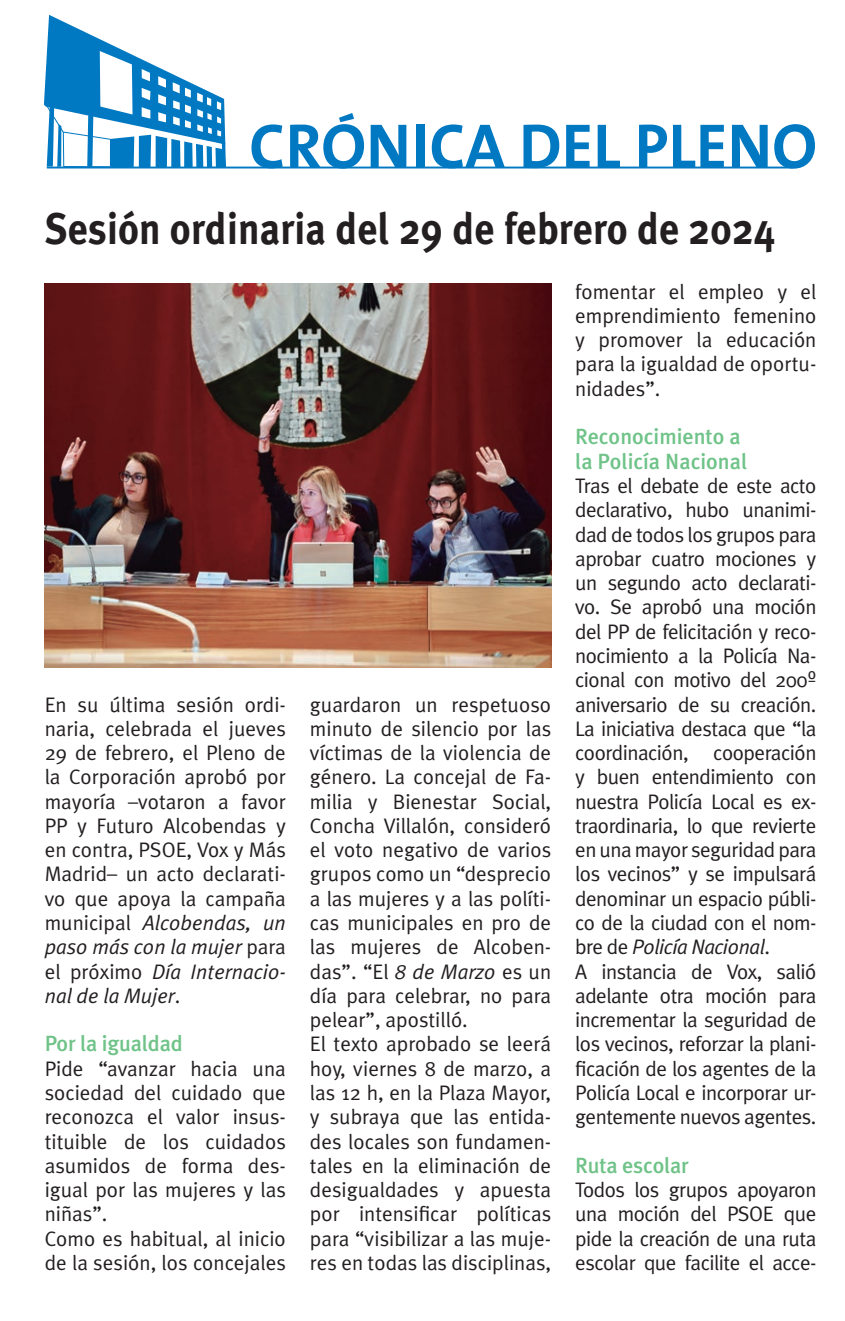
<style>
.page{position:relative;width:845px;height:1321px;background:#fff}
.page>*{position:absolute;margin:0;border:0;box-sizing:border-box;transform-origin:0 0}
.t1{font:700 63.8px "The Sans B7";color:#0079c2}
.t2{font:700 44px "Meta Plus";letter-spacing:.005em;color:#231f20;scale:.9 1}
.t3{font:500 22px/24.2px "Meta Plus";color:#6fc388}
.t4{font:21px/24.2px "Meta Plus Normal";color:#231f20;text-align:justify}
.t5{font:21px/24.2px "Meta Plus Normal";letter-spacing:-.025em;color:#231f20}
.s1{font-style:italic}
</style>
<div class="page">
<svg style="left:44px;top:15px;width:182px;height:153px"></svg>
<hr style="left:47px;top:167px;width:745px;height:1px;background:#0079c2">
<img style="left:45px;top:283px;width:506px;height:384px">
<h1 class="t1" style="left:249px;top:112px;width:569px">CRÓNICA DEL PLENO</h1>
<h2 class="t2" style="left:45px;top:203px;width:813px">Sesión ordinaria del 29 de febrero de 2024</h2>
<p class="t4" style="left:45px;top:692px;width:243px">En su última sesión ordi&shy;naria, celebrada el jueves 29 de febrero, el Pleno de la Corporación aprobó por mayoría –votaron a favor PP y Futuro Alcobendas y en contra, PSOE, Vox y Más Madrid– un acto declarati&shy;vo que apoya la campaña municipal <span class="s1">Alcobendas, un paso más con la mujer</span> para el próximo <span class="s1">Día Internacio&shy;nal de la Mujer</span>.</p>
<p class="t3" style="left:45px;top:1032px;width:140px">Por la igualdad</p>
<p class="t4" style="left:45px;top:1056px;width:243px;text-align:left">Pide “avanzar hacia una sociedad del cuidado que reconozca el valor insus&shy;tituible de los cuidados asumidos de forma des&shy;igual por las mujeres y las niñas”.<br>Como es habitual, al inicio de la sesión, los concejales</p>
<p class="t4" style="left:310px;top:692px;width:243px;text-align:left">guardaron un respetuoso minuto de silencio por las víctimas de la violencia de género. La concejal de Fa&shy;milia y Bienestar Social,<br>Concha Villalón, consideró el voto negativo de varios grupos como un “desprecio a las mujeres y a las políti&shy;cas municipales en pro de las mujeres de Alcoben&shy;das”. “El <span class="s1">8 de Marzo</span> es un día para celebrar, no para pelear”, apostilló.<br>El texto aprobado se leerá hoy, viernes 8 de marzo, a las 12 h, en la Plaza Mayor, y subraya que las entida&shy;des locales son fundamen&shy;tales en la eliminación de desigualdades y apuesta por intensificar políticas para “visibilizar a las muje&shy;res en todas las disciplinas,</p>
<p class="t4" style="left:575px;top:279px;width:243px">fomentar el empleo y el emprendimiento femenino y promover la educación para la igualdad de oportu&shy;nidades”.</p>
<p class="t3" style="left:575px;top:425px;width:173px">Reconocimiento a la Policía Nacional</p>
<p class="t5" style="left:575px;top:473px;width:243px">Tras el debate de este acto declarativo, hubo unanimi&shy;dad de todos los grupos para aprobar cuatro mociones y un segundo acto declarati&shy;vo. Se aprobó una moción del PP de felicitación y reco&shy;nocimiento a la Policía Na&shy;cional con motivo del 200º aniversario de su creación.<br>La iniciativa destaca que “la coordinación, cooperación y buen entendimiento con nuestra Policía Local es ex&shy;traordinaria, lo que revierte en una mayor seguridad para los vecinos” y se impulsará denominar un espacio públi&shy;co de la ciudad con el nom&shy;bre de <span class="s1">Policía Nacional</span>.<br>A instancia de Vox, salió adelante otra moción para incrementar la seguridad de los vecinos, reforzar la plani&shy;ficación de los agentes de la<br>Policía Local e incorporar ur&shy;gentemente nuevos agentes.</p>
<p class="t3" style="left:575px;top:1153px;width:115px">Ruta escolar</p>
<p class="t4" style="left:575px;top:1178px;width:243px">Todos los grupos apoyaron una moción del PSOE que pide la creación de una ruta escolar que facilite el acce-</p>
</div>
